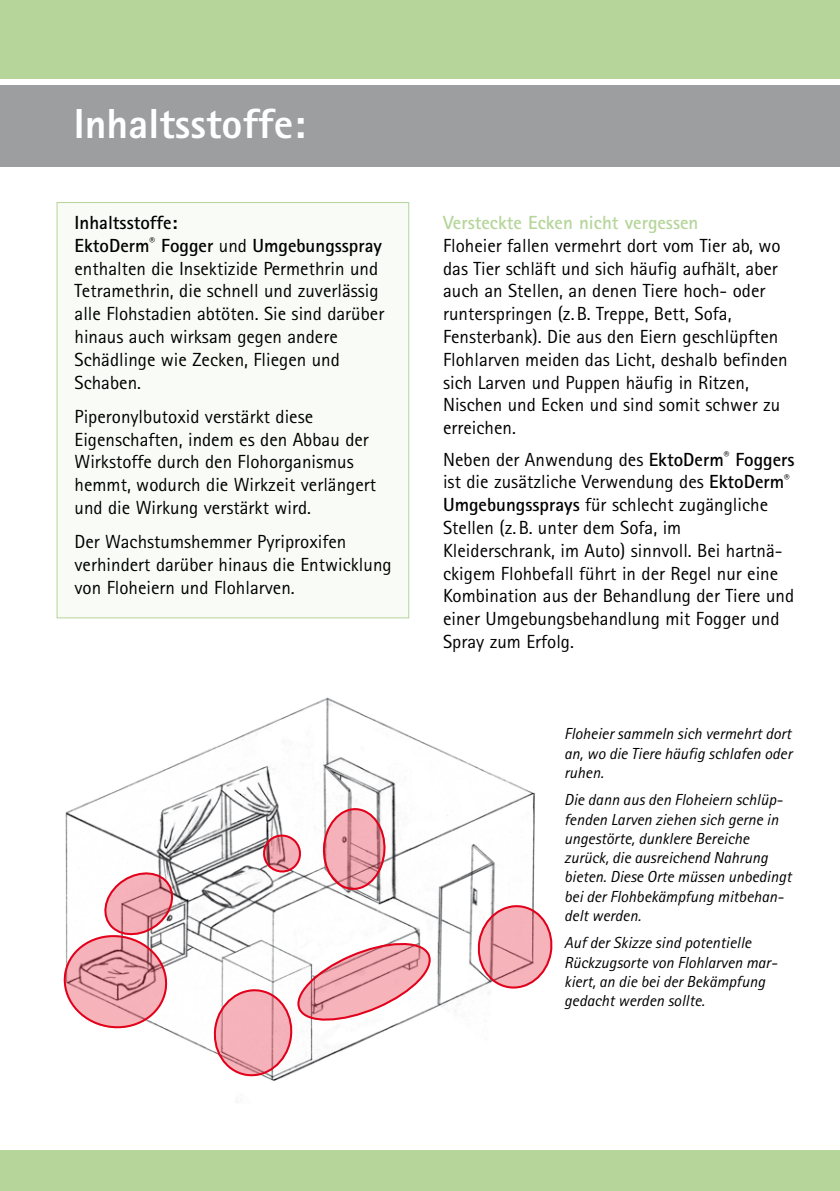
<style>
.page{position:relative;width:840px;height:1191px;background:#fff}
.page>*{position:absolute;margin:0;border:0;box-sizing:border-box;transform-origin:0 0}
.t1{font:800 42px "Rotis Sans Serif Std";color:#fff}
.t2{font:19px/22.8px "Rotis Sans Serif Std";color:#000}
.t3{font:700 19px "Rotis Sans Serif Std";color:#b5d59a}
.t4{font:italic 16px/19.2px "Rotis Sans Serif Std";color:#000}
.s1{font-weight:700}
</style>
<div class="page">
<div style="left:57px;top:202px;width:352px;height:416px;background:#f8fbf6;border:1px solid #b5d59a"></div>
<div style="left:0;top:0;width:839px;height:78px;background:#b5d59a"></div>
<div style="left:0;top:85px;width:839px;height:81px;background:#9c9e9f"></div>
<div style="left:0;top:1150px;width:839px;height:41px;background:#b5d59a"></div>
<img style="left:65px;top:697px;width:470px;height:403px">
<svg style="left:320px;top:806px;width:67px;height:85px"></svg>
<svg style="left:475px;top:901px;width:78px;height:91px"></svg>
<svg style="left:63px;top:867px;width:113px;height:166px"></svg>
<svg style="left:259px;top:831px;width:45px;height:42px"></svg>
<svg style="left:211px;top:937px;width:224px;height:143px"></svg>
<h1 class="t1" style="left:74px;top:97px;width:233px">Inhaltsstoffe:</h1>
<p class="t2" style="left:74px;top:211px;width:311px"><span class="s1">Inhaltsstoffe:<br>EktoDerm</span><sup>®</sup> <span class="s1">Fogger</span> und <span class="s1">Umgebungsspray </span>enthalten die Insektizide Permethrin und<br>Tetramethrin, die schnell und zuverlässig alle Flohstadien abtöten. Sie sind darüber hinaus auch wirksam gegen andere<br>Schädlinge wie Zecken, Fliegen und<br>Schaben.</p>
<p class="t2" style="left:74px;top:405px;width:303px">Piperonylbutoxid verstärkt diese Eigenschaften, indem es den Abbau der Wirkstoffe durch den Flohorganismus hemmt, wodurch die Wirkzeit verlängert und die Wirkung verstärkt wird.</p>
<p class="t2" style="left:74px;top:530px;width:318px">Der Wachstumshemmer Pyriproxifen verhindert darüber hinaus die Entwicklung von Floheiern und Flohlarven.</p>
<p class="t3" style="left:443px;top:210px;width:256px">Versteckte Ecken nicht vergessen</p>
<p class="t2" style="left:443px;top:234px;width:346px">Floheier fallen vermehrt dort vom Tier ab, wo das Tier schläft und sich häufig aufhält, aber auch an Stellen, an denen Tiere hoch- oder runterspringen (z.B. Treppe, Bett, Sofa, Fensterbank). Die aus den Eiern geschlüpften Flohlarven meiden das Licht, deshalb befinden sich Larven und Puppen häufig in Ritzen, Nischen und Ecken und sind somit schwer zu erreichen.</p>
<p class="t2" style="left:443px;top:447px;width:353px">Neben der Anwendung des <span class="s1">EktoDerm</span><sup>®</sup> <span class="s1">Foggers </span>ist die zusätzliche Verwendung des <span class="s1">EktoDerm</span><sup>® </sup><span class="s1">Umgebungssprays</span> für schlecht zugängliche Stellen (z.B. unter dem Sofa, im Kleiderschrank, im Auto) sinnvoll. Bei hartnä&shy;ckigem Flohbefall führt in der Regel nur eine Kombination aus der Behandlung der Tiere und einer Umgebungsbehandlung mit Fogger und Spray zum Erfolg.</p>
<p class="t4" style="left:564px;top:724px;width:229px;text-align:justify">Floheier sammeln sich vermehrt dort an, wo die Tiere häufig schlafen oder ruhen.</p>
<p class="t4" style="left:564px;top:790px;width:228px">Die dann aus den Floheiern schlüp&shy;fenden Larven ziehen sich gerne in ungestörte, dunklere Bereiche zurück, die ausreichend Nahrung bieten. Diese Orte müssen unbedingt bei der Flohbekämpfung mitbehan&shy;delt werden.</p>
<p class="t4" style="left:564px;top:933px;width:214px">Auf der Skizze sind potentielle<br>Rückzugsorte von Flohlarven mar&shy;kiert, an die bei der Bekämpfung gedacht werden sollte.</p>
</div>
